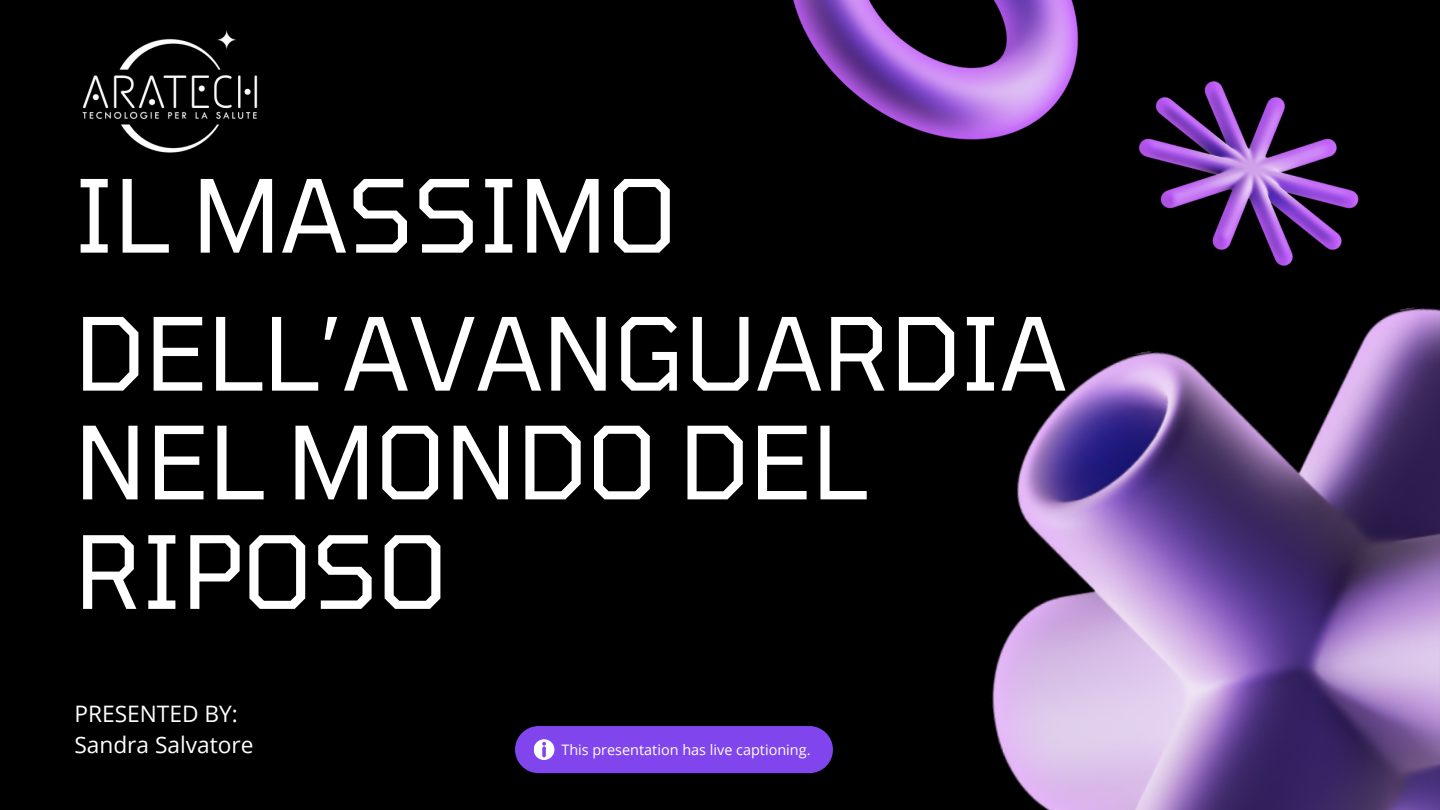
<style>
.page{position:relative;width:1440px;height:810px;background:#000001}
.page>*{position:absolute;margin:0;border:0;box-sizing:border-box;transform-origin:0 0}
.t1{font:100px "Tomorrow";color:#fff}
.t2{font:22.7px "Open Sans";color:#fff}
.t3{font:14.4px "Open Sans";color:#fff}
</style>
<div class="page">
<div style="left:515px;top:726px;width:318px;height:47px;background:#8045ed"></div>
<svg style="left:534px;top:739px;width:20px;height:21px"></svg>
<img style="left:992px;top:307px;width:448px;height:503px">
<img style="left:793px;top:0;width:286px;height:140px">
<img style="left:1140px;top:81px;width:219px;height:185px">
<img style="left:82px;top:30px;width:176px;height:123px">
<p class="t1" style="left:74px;top:153px;width:604px">IL MASSIMO</p>
<p class="t1" style="left:74px;top:291px;width:994px">DELL’AVANGUARDIA</p>
<p class="t1" style="left:74px;top:399px;width:795px">NEL MONDO DEL</p>
<p class="t1" style="left:74px;top:509px;width:374px">RIPOSO</p>
<p class="t2" style="left:74px;top:697px;width:165px">PRESENTED BY:</p>
<p class="t2" style="left:74px;top:729px;width:181px">Sandra Salvatore</p>
<p class="t3" style="left:561px;top:740px;width:251px">This presentation has live captioning.</p>
</div>
